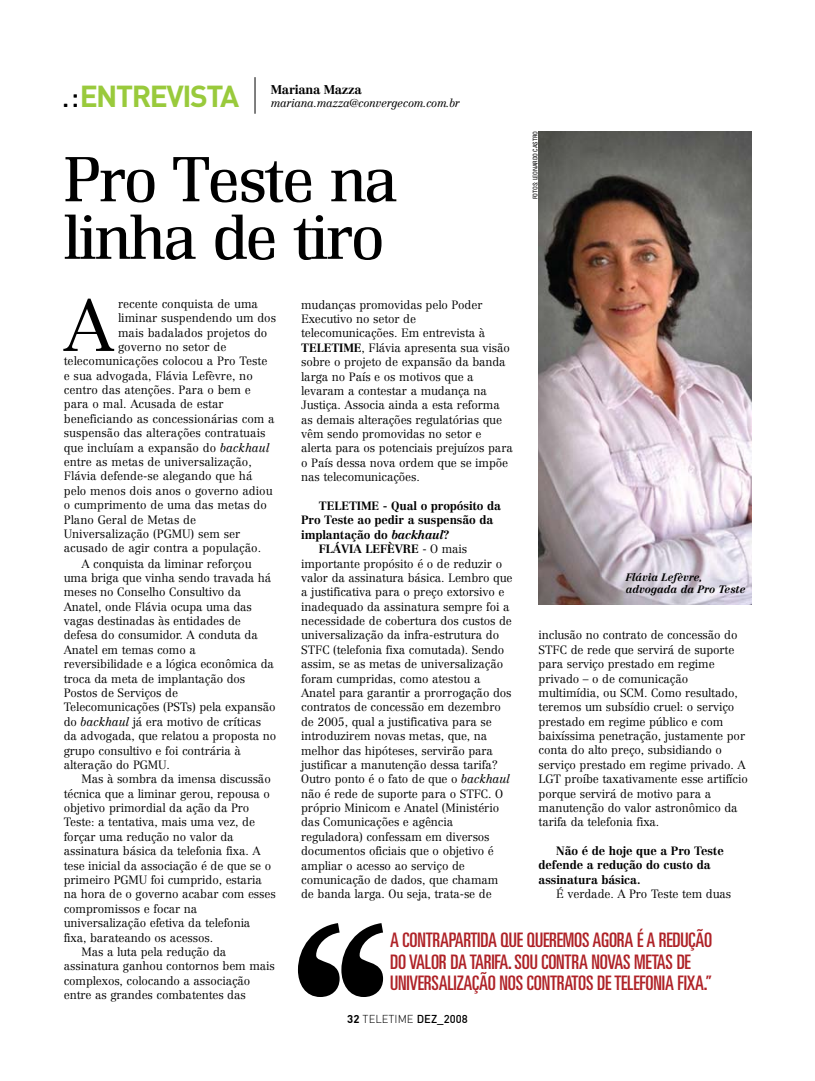
<style>
.page{position:relative;width:815px;height:1081px;background:#fff}
.page>*{position:absolute;margin:0;border:0;box-sizing:border-box;transform-origin:0 0}
.t1{font:300 72.5px "Centennial";color:#000}
.t2{font:66.25px/57.5px "Renault MN";letter-spacing:-.035em;color:#000}
.t3{font:700 30px "DIN";letter-spacing:-.05em;color:#99ca3c}
.t4{font:ultra-condensed 20px/21.2px "Univers";letter-spacing:-.01em;color:#af2227}
.t5{font:700 12.5px "Centennial";letter-spacing:-.025em;color:#000}
.t6{font:300 11.88px/14.4px "Centennial";letter-spacing:-.01em;color:#000}
.t7{font:700 11.88px/14.4px "Centennial";letter-spacing:-.01em;color:#000}
.t8{font:italic 300 11.25px "Centennial";letter-spacing:-.025em;color:#000}
.t9{font:300 11.25px "DIN";color:#000}
.t10{font:italic 700 10.62px/11.9px "Centennial";color:#000}
.t11{font:condensed 6.25px "Univers";letter-spacing:-.025em;color:#000}
.s1{font-family:"Bank Gothic BT";font-weight:300;color:#000}
.s2{font-style:italic}
.s3{font-weight:700}
.s4{font-weight:300}
.s5{font-weight:500}
</style>
<div class="page">
<hr style="left:255px;top:77px;width:1px;height:37px;background:#000">
<img style="left:539px;top:131px;width:212px;height:474px">
<svg style="left:298px;top:923px;width:85px;height:74px"></svg>
<h3 class="t3" style="left:60px;top:77px;width:181px"><span class="s1">.:</span>ENTREVISTA</h3>
<p class="t5" style="left:271px;top:82px;width:92px">Mariana Mazza</p>
<p class="t8" style="left:271px;top:96px;width:191px">mariana.mazza@convergecom.com.br</p>
<h2 class="t2" style="left:64px;top:152px;width:335px">Pro Teste na linha de tiro</h2>
<p class="t11" style="left:531px;top:199px;width:70px;rotate:-90deg">fotos: leonardo castro</p>
<h1 class="t1" style="left:64px;top:282px;width:51px">A</h1>
<p class="t6" style="left:118px;top:296px;width:142px">recente conquista de uma</p>
<p class="t6" style="left:118px;top:311px;width:160px">liminar suspendendo um dos</p>
<p class="t6" style="left:118px;top:325px;width:151px">mais badalados projetos do</p>
<p class="t6" style="left:118px;top:340px;width:110px">governo no setor de</p>
<p class="t6" style="left:64px;top:354px;width:205px">telecomunicações colocou a Pro Teste</p>
<p class="t6" style="left:64px;top:368px;width:191px">e sua advogada, Flávia Lefèvre, no</p>
<p class="t6" style="left:64px;top:383px;width:189px">centro das atenções. Para o bem e</p>
<p class="t6" style="left:64px;top:397px;width:161px">para o mal. Acusada de estar</p>
<p class="t6" style="left:64px;top:411px;width:212px">beneficiando as concessionárias com a</p>
<p class="t6" style="left:64px;top:426px;width:203px">suspensão das alterações contratuais</p>
<p class="t6" style="left:64px;top:440px;width:207px">que incluíam a expansão do <span class="s2">backhaul</span></p>
<p class="t6" style="left:64px;top:455px;width:190px">entre as metas de universalização,</p>
<p class="t6" style="left:64px;top:469px;width:190px">Flávia defende-se alegando que há</p>
<p class="t6" style="left:64px;top:483px;width:210px">pelo menos dois anos o governo adiou</p>
<p class="t6" style="left:64px;top:498px;width:205px">o cumprimento de uma das metas do</p>
<p class="t6" style="left:64px;top:512px;width:134px">Plano Geral de Metas de</p>
<p class="t6" style="left:64px;top:526px;width:178px">Universalização (PGMU) sem ser</p>
<p class="t6" style="left:64px;top:541px;width:199px">acusado de agir contra a população.</p>
<p class="t6" style="left:81px;top:556px;width:172px">A conquista da liminar reforçou</p>
<p class="t6" style="left:64px;top:570px;width:209px">uma briga que vinha sendo travada há</p>
<p class="t6" style="left:64px;top:585px;width:179px">meses no Conselho Consultivo da</p>
<p class="t6" style="left:64px;top:599px;width:190px">Anatel, onde Flávia ocupa uma das</p>
<p class="t6" style="left:64px;top:614px;width:179px">vagas destinadas às entidades de</p>
<p class="t6" style="left:64px;top:628px;width:196px">defesa do consumidor. A conduta da</p>
<p class="t6" style="left:64px;top:642px;width:134px">Anatel em temas como a</p>
<p class="t6" style="left:64px;top:657px;width:212px">reversibilidade e a lógica econômica da</p>
<p class="t6" style="left:64px;top:671px;width:183px">troca da meta de implantação dos</p>
<p class="t6" style="left:64px;top:686px;width:116px">Postos de Serviços de</p>
<p class="t6" style="left:64px;top:700px;width:213px">Telecomunicações (PSTs) pela expansão</p>
<p class="t6" style="left:64px;top:714px;width:199px">do <span class="s2">backhaul</span> já era motivo de críticas</p>
<p class="t6" style="left:64px;top:729px;width:214px">da advogada, que relatou a proposta no</p>
<p class="t6" style="left:64px;top:743px;width:179px">grupo consultivo e foi contrária à</p>
<p class="t6" style="left:64px;top:757px;width:108px">alteração do PGMU.</p>
<p class="t6" style="left:81px;top:772px;width:191px">Mas à sombra da imensa discussão</p>
<p class="t6" style="left:64px;top:786px;width:208px">técnica que a liminar gerou, repousa o</p>
<p class="t6" style="left:64px;top:801px;width:187px">objetivo primordial da ação da Pro</p>
<p class="t6" style="left:64px;top:815px;width:193px">Teste: a tentativa, mais uma vez, de</p>
<p class="t6" style="left:64px;top:829px;width:171px">forçar uma redução no valor da</p>
<p class="t6" style="left:64px;top:844px;width:198px">assinatura básica da telefonia fixa. A</p>
<p class="t6" style="left:64px;top:858px;width:209px">tese inicial da associação é de que se o</p>
<p class="t6" style="left:64px;top:872px;width:200px">primeiro PGMU foi cumprido, estaria</p>
<p class="t6" style="left:64px;top:887px;width:214px">na hora de o governo acabar com esses</p>
<p class="t6" style="left:64px;top:901px;width:135px">compromissos e focar na</p>
<p class="t6" style="left:64px;top:916px;width:188px">universalização efetiva da telefonia</p>
<p class="t6" style="left:64px;top:930px;width:151px">fixa, barateando os acessos.</p>
<p class="t6" style="left:81px;top:944px;width:146px">Mas a luta pela redução da</p>
<p class="t6" style="left:64px;top:959px;width:213px">assinatura ganhou contornos bem mais</p>
<p class="t6" style="left:64px;top:973px;width:188px">complexos, colocando a associação</p>
<p class="t6" style="left:64px;top:988px;width:184px">entre as grandes combatentes das</p>
<p class="t6" style="left:301px;top:297px;width:213px">mudanças promovidas pelo Poder Executivo no setor de telecomunicações. Em entrevista à <span class="s3">TELETIME</span>, Flávia apresenta sua visão sobre o projeto de expansão da banda larga no País e os motivos que a levaram a contestar a mudança na Justiça. Associa ainda a esta reforma as demais alterações regulatórias que vêm sendo promovidas no setor e alerta para os potenciais prejuízos para o País dessa nova ordem que se impõe nas telecomunicações.</p>
<p class="t7" style="left:319px;top:499px;width:184px">TELETIME - Qual o propósito da</p>
<p class="t7" style="left:301px;top:513px;width:194px">Pro Teste ao pedir a suspensão da</p>
<p class="t7" style="left:301px;top:527px;width:150px">implantação do <span class="s2">backhaul</span>?</p>
<p class="t7" style="left:319px;top:542px;width:150px">FLÁVIA LEFÈVRE <span class="s4">- O mais</span></p>
<p class="t6" style="left:301px;top:556px;width:202px">importante propósito é o de reduzir o</p>
<p class="t6" style="left:301px;top:570px;width:213px">valor da assinatura básica. Lembro que</p>
<p class="t6" style="left:301px;top:585px;width:205px">a justificativa para o preço extorsivo e</p>
<p class="t6" style="left:301px;top:599px;width:210px">inadequado da assinatura sempre foi a</p>
<p class="t6" style="left:301px;top:614px;width:212px">necessidade de cobertura dos custos de</p>
<p class="t6" style="left:301px;top:628px;width:199px">universalização da infra-estrutura do</p>
<p class="t6" style="left:301px;top:642px;width:205px">STFC (telefonia fixa comutada). Sendo</p>
<p class="t6" style="left:301px;top:657px;width:204px">assim, se as metas de universalização</p>
<p class="t6" style="left:301px;top:671px;width:181px">foram cumpridas, como atestou a</p>
<p class="t6" style="left:301px;top:686px;width:212px">Anatel para garantir a prorrogação dos</p>
<p class="t6" style="left:301px;top:700px;width:201px">contratos de concessão em dezembro</p>
<p class="t6" style="left:301px;top:714px;width:192px">de 2005, qual a justificativa para se</p>
<p class="t6" style="left:301px;top:729px;width:188px">introduzirem novas metas, que, na</p>
<p class="t6" style="left:301px;top:743px;width:193px">melhor das hipóteses, servirão para</p>
<p class="t6" style="left:301px;top:757px;width:198px">justificar a manutenção dessa tarifa?</p>
<p class="t6" style="left:301px;top:772px;width:210px">Outro ponto é o fato de que o <span class="s2">backhaul</span></p>
<p class="t6" style="left:301px;top:786px;width:203px">não é rede de suporte para o STFC. O</p>
<p class="t6" style="left:301px;top:801px;width:199px">próprio Minicom e Anatel (Ministério</p>
<p class="t6" style="left:301px;top:815px;width:154px">das Comunicações e agência</p>
<p class="t6" style="left:301px;top:829px;width:190px">reguladora) confessam em diversos</p>
<p class="t6" style="left:301px;top:844px;width:194px">documentos oficiais que o objetivo é</p>
<p class="t6" style="left:301px;top:858px;width:165px">ampliar o acesso ao serviço de</p>
<p class="t6" style="left:301px;top:872px;width:199px">comunicação de dados, que chamam</p>
<p class="t6" style="left:301px;top:887px;width:192px">de banda larga. Ou seja, trata-se de</p>
<p class="t10" style="left:626px;top:571px;width:121px">Flávia Lefèvre, advogada da Pro Teste</p>
<p class="t6" style="left:539px;top:628px;width:211px">inclusão no contrato de concessão do STFC de rede que servirá de suporte para serviço prestado em regime privado – o de comunicação multimídia, ou SCM. Como resultado, teremos um subsídio cruel: o serviço prestado em regime público e com baixíssima penetração, justamente por conta do alto preço, subsidiando o serviço prestado em regime privado. A LGT proíbe taxativamente esse artifício porque servirá de motivo para a manutenção do valor astronômico da tarifa da telefonia fixa.</p>
<p class="t7" style="left:539px;top:844px;width:187px;text-indent:18px">Não é de hoje que a Pro Teste defende a redução do custo da assinatura básica.</p>
<p class="t6" style="left:556px;top:887px;width:176px">É verdade. A Pro Teste tem duas</p>
<h3 class="t4" style="left:390px;top:929px;width:324px">A CONTRAPARTIDA QUE QUEREMOS AGORA É A REDUÇÃO<br>DO VALOR DA TARIFA. SOU CONTRA NOVAS METAS DE<br>UNIVERSALIZAÇÃO NOS CONTRATOS DE TELEFONIA FIXA.”</h3>
<p class="t9" style="left:347px;top:1012px;width:122px"><span class="s3">32</span> TELETIME <span class="s5">dez_2008</span></p>
</div>
